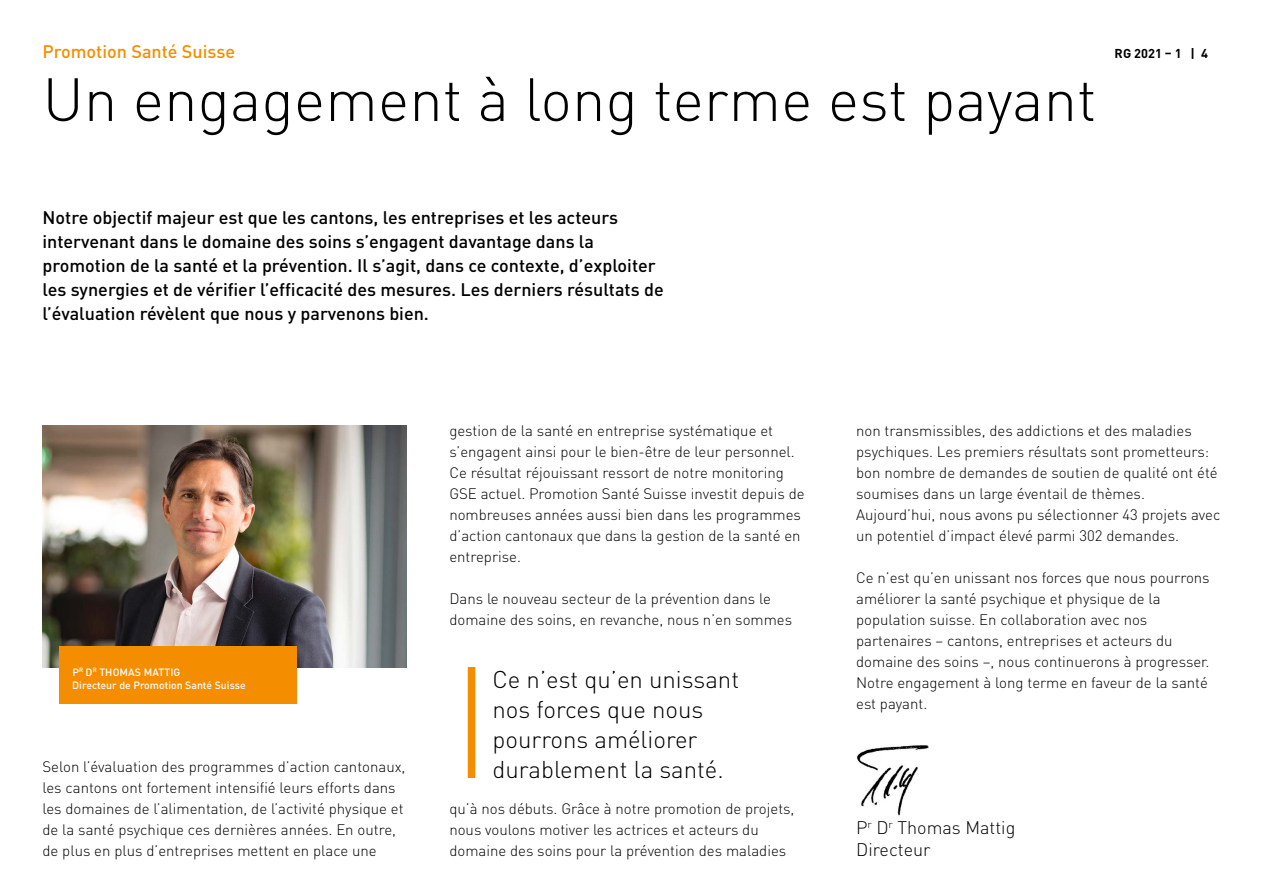
<style>
.page{position:relative;width:1263px;height:893px;background:#fff}
.page>*{position:absolute;margin:0;border:0;box-sizing:border-box;transform-origin:0 0}
.t1{font:300 60px "DIN Pro";color:#000}
.t2{font:300 24px/30px "DIN Pro";color:#000}
.t3{font:500 18px/24px "DIN Pro";color:#000}
.t4{font:300 18px/21.6px "DIN Pro";color:#000}
.t5{font:500 18px "DIN Pro";color:#f48e00}
.t6{font:300 15px/21px "DIN Pro";color:#000}
.t7{font:700 12.75px "DIN Pro";color:#000}
.t8{font:500 10.5px/13.5px "DIN Pro";color:#fff}
</style>
<div class="page">
<img style="left:43px;top:425px;width:364px;height:242px">
<img style="left:856px;top:745px;width:73px;height:71px">
<div style="left:60px;top:646px;width:237px;height:57px;background:#f48e00"></div>
<div style="left:468px;top:667px;width:7px;height:111px;background:#f48e00"></div>
<p class="t5" style="left:43px;top:39px;width:194px">Promotion Santé Suisse</p>
<h1 class="t1" style="left:43px;top:59px;width:1055px">Un engagement à long terme est payant</h1>
<p class="t7" style="left:1114px;top:45px;width:95px">RG 2021 – 1 | 4</p>
<p class="t3" style="left:43px;top:204px;width:623px">Notre objectif majeur est que les cantons, les entreprises et les acteurs intervenant dans le domaine des soins s’engagent davantage dans la promotion de la santé et la prévention. Il s’agit, dans ce contexte, d’exploiter les synergies et de vérifier l’efficacité des mesures. Les derniers résultats de l’évaluation révèlent que nous y parvenons bien.</p>
<p class="t8" style="left:72px;top:665px;width:175px">P<sup>R</sup> D<sup>R</sup> THOMAS MATTIG<br>Directeur de Promotion Santé Suisse</p>
<p class="t6" style="left:43px;top:755px;width:364px">Selon l’évaluation des programmes d’action cantonaux, les cantons ont fortement intensifié leurs efforts dans les domaines de l’alimentation, de l’activité physique et de la santé psychique ces dernières années. En outre, de plus en plus d’entreprises mettent en place une</p>
<p class="t6" style="left:449px;top:419px;width:357px">gestion de la santé en entreprise systématique et s’engagent ainsi pour le bien-être de leur personnel.<br>Ce résultat réjouissant ressort de notre monitoring GSE actuel. Promotion Santé Suisse investit depuis de nombreuses années aussi bien dans les programmes d’action cantonaux que dans la gestion de la santé en entreprise.</p>
<p class="t6" style="left:449px;top:587px;width:344px">Dans le nouveau secteur de la prévention dans le domaine des soins, en revanche, nous n’en sommes</p>
<h2 class="t2" style="left:492px;top:663px;width:248px">Ce n’est qu’en unissant nos forces que nous pourrons améliorer durablement la santé.</h2>
<p class="t6" style="left:449px;top:797px;width:347px">qu’à nos débuts. Grâce à notre promotion de projets, nous voulons motiver les actrices et acteurs du domaine des soins pour la prévention des maladies</p>
<p class="t6" style="left:856px;top:419px;width:366px">non transmissibles, des addictions et des maladies psychiques. Les premiers résultats sont prometteurs: bon nombre de demandes de soutien de qualité ont été soumises dans un large éventail de thèmes.<br>Aujourd’hui, nous avons pu sélectionner 43 projets avec un potentiel d’impact élevé parmi 302 demandes.</p>
<p class="t6" style="left:856px;top:566px;width:355px">Ce n’est qu’en unissant nos forces que nous pourrons améliorer la santé psychique et physique de la population suisse. En collaboration avec nos partenaires – cantons, entreprises et acteurs du domaine des soins –, nous continuerons à progresser.<br>Notre engagement à long terme en faveur de la santé est payant.</p>
<p class="t4" style="left:856px;top:816px;width:161px">P<sup>r</sup> D<sup>r</sup> Thomas Mattig<br>Directeur</p>
</div>
